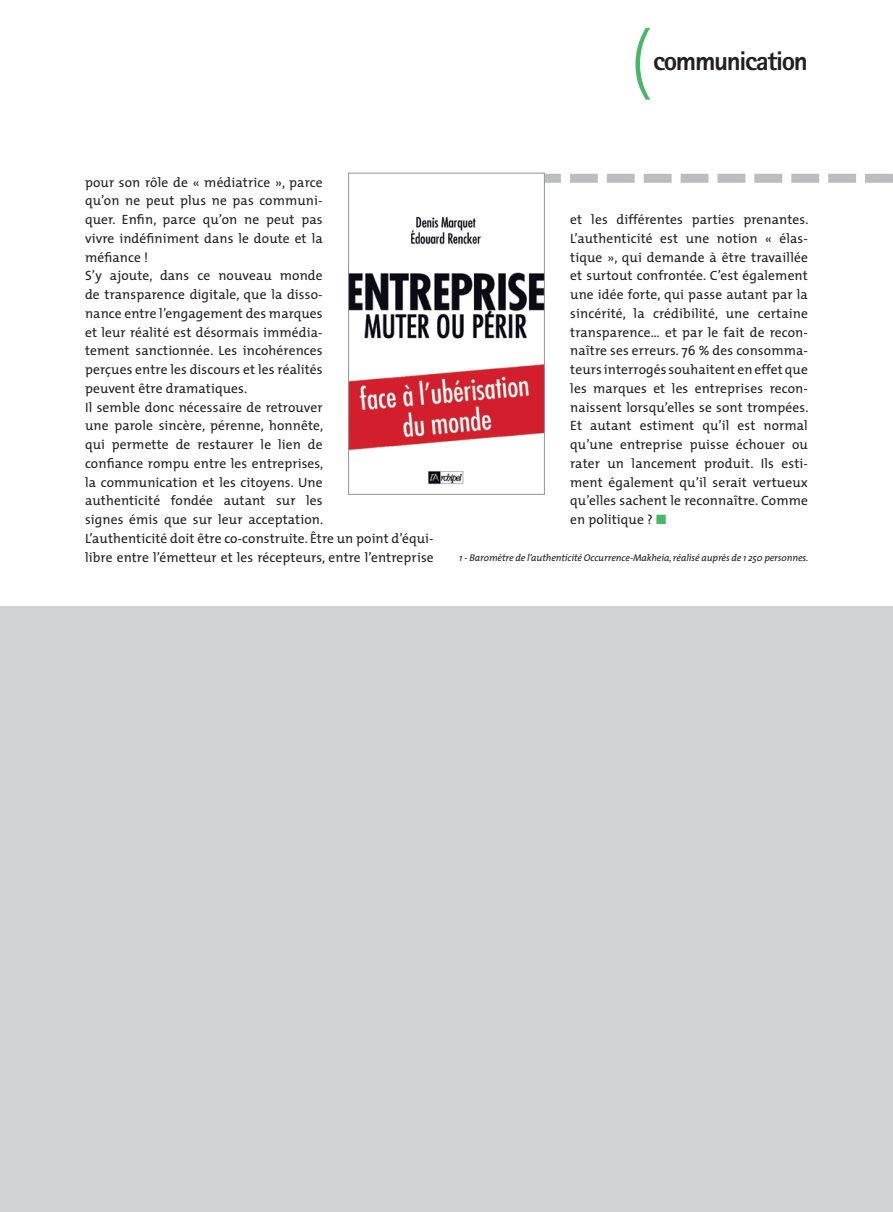
<style>
.page{position:relative;width:893px;height:1212px;background:#fff}
.page>*{position:absolute;margin:0;border:0;box-sizing:border-box;transform-origin:0 0}
.t1{font:300 75px "The Mix";color:#49b768}
.t2{font:800 27px "Rotis Sans Serif";letter-spacing:-.05em;color:#231f20}
.t3{font:13.5px/18.8px "The Mix";letter-spacing:.01em;color:#231f20}
.t4{font:italic 9.75px "The Mix";letter-spacing:-.01em;color:#231f20}
.s1{color:#49b768}
</style>
<div class="page">
<svg style="left:545px;top:174px;width:348px;height:9px"></svg>
<div style="left:0;top:606px;width:893px;height:606px;background:#d1d2d4"></div>
<img style="left:350px;top:216px;width:193px;height:269px">
<div style="left:348px;top:173px;width:197px;height:322px;border:1px solid #939598"></div>
<h1 class="t1" style="left:629px;top:-2px;width:24px">(</h1>
<h2 class="t2" style="left:653px;top:44px;width:156px">communication</h2>
<p class="t3" style="left:85px;top:172px;width:350px">pour son rôle de « médiatrice », parce<br>qu’on ne peut plus ne pas communi-<br>quer. Enfin, parce qu’on ne peut pas<br>vivre indéfiniment dans le doute et la<br>méfiance !<br>S’y ajoute, dans ce nouveau monde<br>de transparence digitale, que la disso-<br>nance entre l’engagement des marques<br>et leur réalité est désormais immédia-<br>tement sanctionnée. Les incohérences<br>perçues entre les discours et les réalités<br>peuvent être dramatiques.<br>Il semble donc nécessaire de retrouver<br>une parole sincère, pérenne, honnête,<br>qui permette de restaurer le lien de<br>confiance rompu entre les entreprises,<br>la communication et les citoyens. Une<br>authenticité fondée autant sur les<br>signes émis que sur leur acceptation.<br>L’authenticité doit être co-construite. Être un point d’équi&shy;libre entre l’émetteur et les récepteurs, entre l’entreprise</p>
<p class="t3" style="left:570px;top:210px;width:240px;text-align:justify">et les différentes parties prenantes.<br>L’authenticité est une notion « élas&shy;tique », qui demande à être travaillée et surtout confrontée. C’est également une idée forte, qui passe autant par la sincérité, la crédibilité, une certaine transparence… et par le fait de recon&shy;naître ses erreurs. 76 % des consomma&shy;teurs interrogés souhaitent en effet que les marques et les entreprises recon&shy;naissent lorsqu’elles se sont trompées.<br>Et autant estiment qu’il est normal qu’une entreprise puisse échouer ou rater un lancement produit. Ils esti&shy;ment également qu’il serait vertueux qu’elles sachent le reconnaître. Comme en politique ? <span class="s1">■</span></p>
<p class="t4" style="left:459px;top:550px;width:351px">1 - Baromètre de l’authenticité Occurrence-Makheia, réalisé auprès de 1 250 personnes.</p>
</div>
